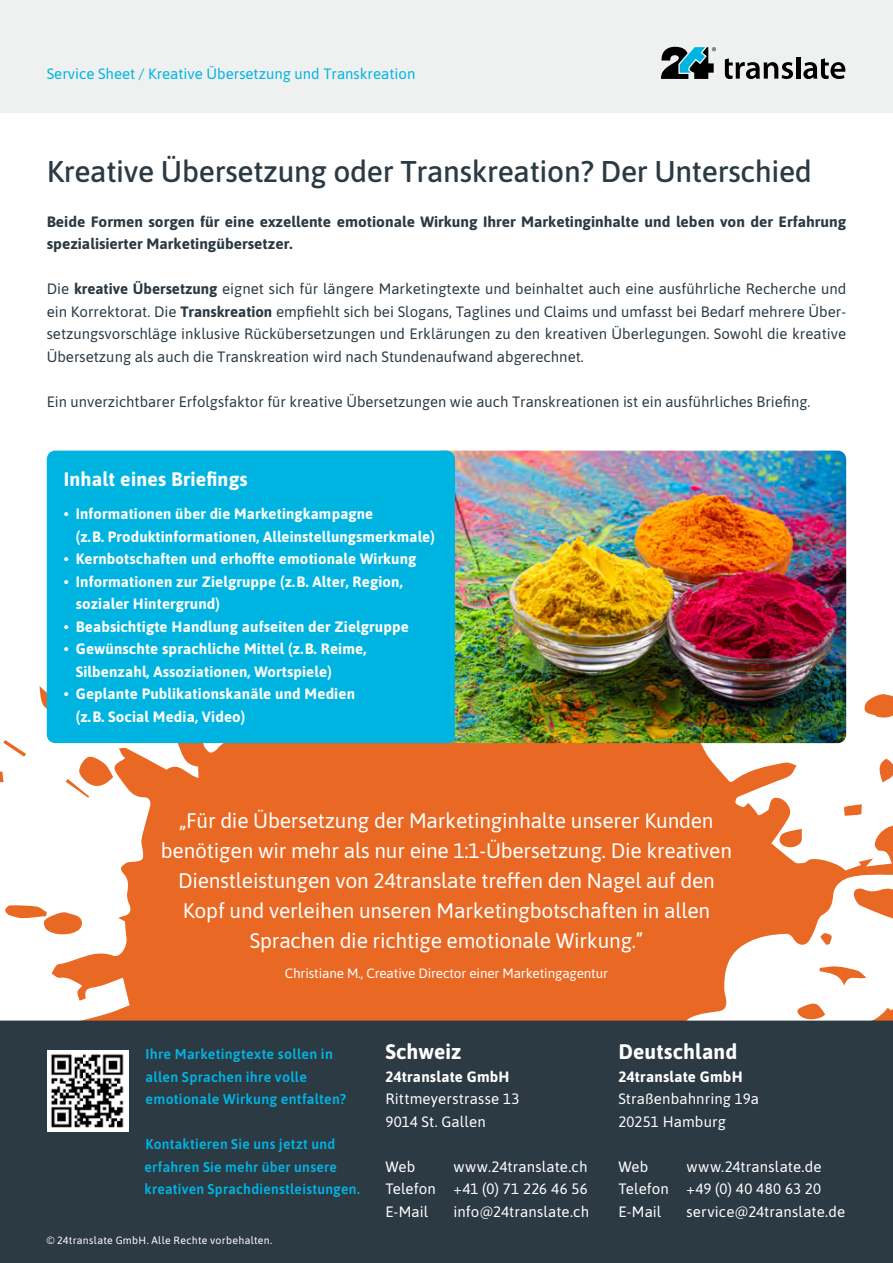
<style>
.page{position:relative;width:893px;height:1263px;background:#fff}
.page>*{position:absolute;margin:0;border:0;box-sizing:border-box;transform-origin:0 0}
.t1{font:500 30px "Asap";letter-spacing:-.01em;color:#2c3a44}
.t2{font:21px/30px "Asap";letter-spacing:-.01em;color:#fff;text-align:center}
.t3{font:700 21px "Asap";letter-spacing:.005em;color:#fff}
.t4{font:700 19.5px "Asap";letter-spacing:.01em;color:#fff}
.t5{font:15px/22.5px "Asap";color:#2c3a44;text-align:justify}
.t6{font:700 15px/22.5px "Asap";letter-spacing:.01em;color:#fff}
.t7{font:15px/22.5px "Asap";letter-spacing:.01em;color:#fff}
.t8{font:700 15px/22.5px "Asap";color:#2c3a44}
.t9{font:15px "Asap";color:#00b4e2}
.t10{font:600 14.25px/22.5px "Asap";letter-spacing:.02em;color:#00b4e2}
.t11{font:13.5px "Asap";letter-spacing:-.01em;color:#fff}
.t12{font:10.5px "Asap";letter-spacing:.03em;color:#fff}
.s1{font-weight:700}
</style>
<div class="page">
<svg style="left:39px;top:620px;width:854px;height:400px;fill:#e96824"></svg>
<svg style="left:852px;top:886px;width:41px;height:34px"></svg>
<svg style="left:862px;top:693px;width:31px;height:26px"></svg>
<svg style="left:5px;top:905px;width:78px;height:31px"></svg>
<svg style="left:777px;top:829px;width:25px;height:20px"></svg>
<svg style="left:877px;top:759px;width:16px;height:23px"></svg>
<svg style="left:40px;top:686px;width:7px;height:28px"></svg>
<svg style="left:844px;top:804px;width:18px;height:12px"></svg>
<svg style="left:0;top:771px;width:4px;height:12px"></svg>
<svg style="left:820px;top:933px;width:12px;height:12px"></svg>
<svg style="left:3px;top:740px;width:23px;height:17px"></svg>
<svg style="left:66px;top:756px;width:47px;height:42px"></svg>
<svg style="left:784px;top:966px;width:109px;height:54px"></svg>
<div style="left:0;top:1020px;width:893px;height:243px;background:#2c3a44"></div>
<div style="left:0;top:0;width:893px;height:113px;background:#eff0f0"></div>
<svg style="left:661px;top:47px;width:55px;height:32px"></svg>
<hr style="left:796px;top:57px;width:4px;height:22px;background:#000">
<svg style="left:725px;top:58px;width:68px;height:21px"></svg>
<svg style="left:803px;top:58px;width:42px;height:21px"></svg>
<img style="left:449px;top:451px;width:397px;height:292px">
<div style="left:47px;top:451px;width:408px;height:292px;background:#00b4e2;border-radius:9px"></div>
<div style="left:47px;top:1050px;width:82px;height:82px;background:#fff"></div>
<img style="left:51px;top:1054px;width:73px;height:74px">
<p class="t9" style="left:47px;top:64px;width:370px">Service Sheet / Kreative Übersetzung und Transkreation</p>
<h1 class="t1" style="left:47px;top:150px;width:767px">Kreative Übersetzung oder Transkreation? Der Unterschied</h1>
<p class="t8" style="left:47px;top:210px;width:801px">Beide Formen sorgen für eine exzellente emotionale Wirkung Ihrer Marketinginhalte und leben von der Erfahrung spezialisierter Marketingübersetzer.</p>
<p class="t5" style="left:47px;top:277px;width:801px">Die <span class="s1">kreative Übersetzung</span> eignet sich für längere Marketingtexte und beinhaltet auch eine ausführliche Recherche und ein Korrektorat. Die <span class="s1">Transkreation</span> empfiehlt sich bei Slogans, Taglines und Claims und umfasst bei Bedarf mehrere Über&shy;setzungsvorschläge inklusive Rückübersetzungen und Erklärungen zu den kreativen Überlegungen. Sowohl die kreative Übersetzung als auch die Transkreation wird nach Stundenaufwand abgerechnet.</p>
<p class="t5" style="left:47px;top:389px;width:765px">Ein unverzichtbarer Erfolgsfaktor für kreative Übersetzungen wie auch Transkreationen ist ein ausführliches Briefing.</p>
<h3 class="t4" style="left:64px;top:465px;width:185px">Inhalt eines Briefings</h3>
<p class="t6" style="left:76px;top:502px;width:361px;text-indent:-12px">• Informationen über die Marketingkampagne<br>(z.B. Produktinformationen, Alleinstellungsmerkmale)</p>
<p class="t6" style="left:64px;top:547px;width:354px">• Kernbotschaften und erhoffte emotionale Wirkung</p>
<p class="t6" style="left:76px;top:570px;width:328px;text-indent:-12px">• Informationen zur Zielgruppe (z.B. Alter, Region, sozialer Hintergrund)</p>
<p class="t6" style="left:64px;top:615px;width:347px">• Beabsichtigte Handlung aufseiten der Zielgruppe</p>
<p class="t6" style="left:76px;top:637px;width:292px;text-indent:-12px">• Gewünschte sprachliche Mittel (z.B. Reime,<br>Silbenzahl, Assoziationen, Wortspiele)</p>
<p class="t6" style="left:76px;top:682px;width:281px;text-indent:-12px">• Geplante Publikationskanäle und Medien (z.B. Social Media, Video)</p>
<p class="t2" style="left:161px;top:804px;width:573px">„Für die Übersetzung der Marketinginhalte unserer Kunden benötigen wir mehr als nur eine 1:1-Übersetzung. Die kreativen Dienstleistungen von 24translate treffen den Nagel auf den Kopf und verleihen unseren Marketingbotschaften in allen Sprachen die richtige emotionale Wirkung.”</p>
<p class="t11" style="left:285px;top:964px;width:325px">Christiane M., Creative Director einer Marketingagentur</p>
<p class="t10" style="left:146px;top:1042px;width:202px">Ihre Marketingtexte sollen in allen Sprachen ihre volle emotionale Wirkung entfalten?</p>
<p class="t10" style="left:145px;top:1132px;width:217px">Kontaktieren Sie uns jetzt und erfahren Sie mehr über unsere kreativen Sprachdienstleistungen.</p>
<p class="t12" style="left:47px;top:1233px;width:227px">© 24translate GmbH. Alle Rechte vorbehalten.</p>
<h2 class="t3" style="left:385px;top:1037px;width:78px">Schweiz</h2>
<p class="t6" style="left:385px;top:1065px;width:126px">24translate GmbH</p>
<p class="t7" style="left:385px;top:1087px;width:136px">Rittmeyerstrasse 13<br>9014 St. Gallen</p>
<p class="t7" style="left:385px;top:1154px;width:31px">Web</p>
<p class="t7" style="left:385px;top:1154px;width:204px;text-align:justify;text-indent:68px">www.24translate.ch Telefon +41 (0) 71 226 46 56<br>E-Mail</p>
<p class="t7" style="left:453px;top:1199px;width:137px">info@24translate.ch</p>
<h2 class="t3" style="left:618px;top:1037px;width:120px">Deutschland</h2>
<p class="t6" style="left:618px;top:1065px;width:126px">24translate GmbH</p>
<p class="t7" style="left:618px;top:1087px;width:142px">Straßenbahnring 19a<br>20251 Hamburg</p>
<p class="t7" style="left:618px;top:1154px;width:31px">Web</p>
<p class="t7" style="left:618px;top:1154px;width:204px;text-align:justify;text-indent:68px">www.24translate.de Telefon +49 (0) 40 480 63 20<br>E-Mail</p>
<p class="t7" style="left:686px;top:1199px;width:160px">service@24translate.de</p>
</div>
